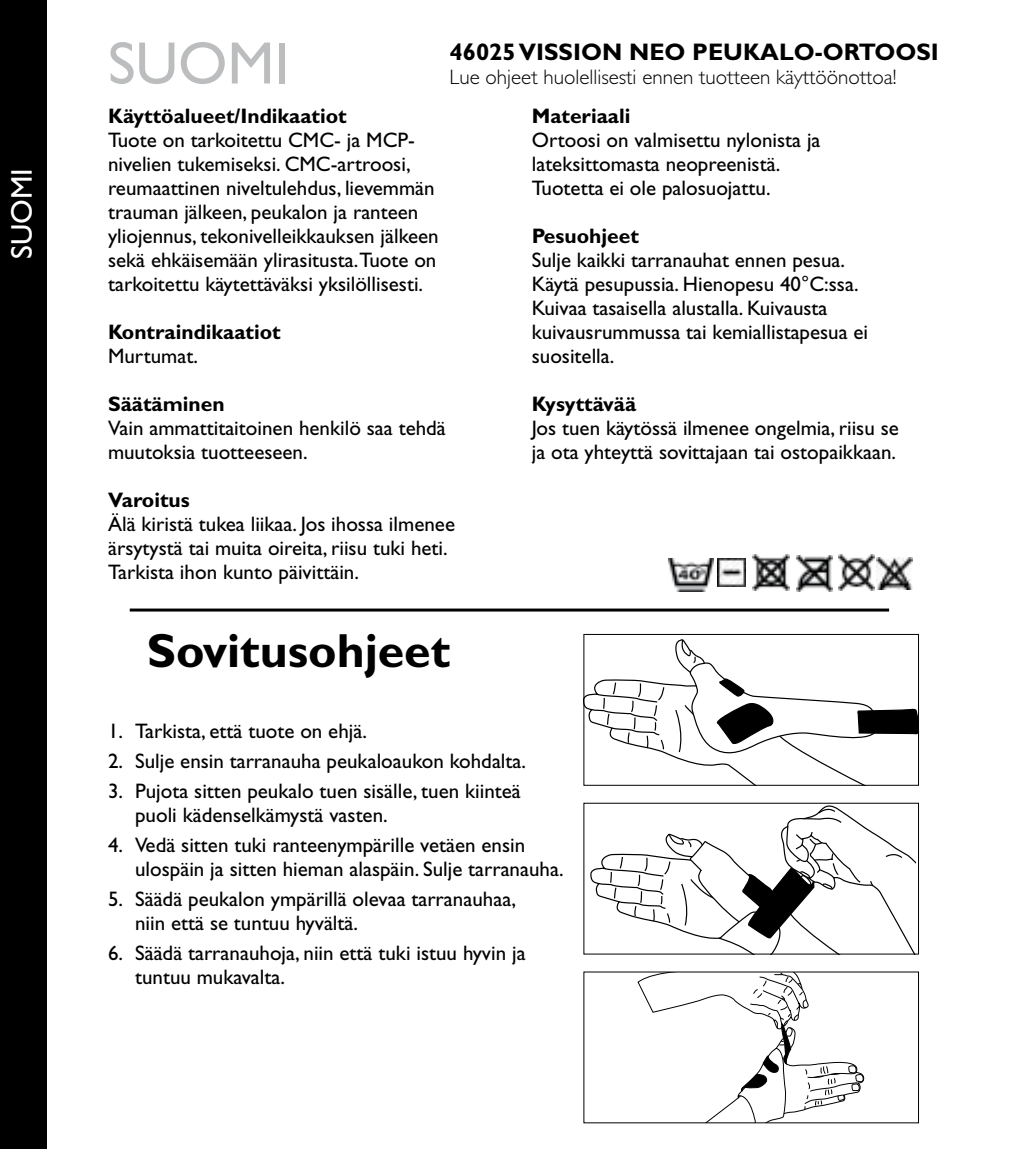
<style>
.page{position:relative;width:1021px;height:1149px;background:#fff}
.page>*{position:absolute;margin:0;border:0;box-sizing:border-box;transform-origin:0 0}
.t1{font:60px "Gill Sans Std";color:#bbbdbe}
.t2{font:700 48px "Gill Sans Std";color:#000}
.t3{font:30px "Gill Sans Std";color:#fff}
.t4{font:700 24px "Gill Sans Std";color:#000}
.t5{font:21px/24px "Gill Sans Std";color:#000}
.t6{font:700 21px "Gill Sans Std";color:#000}
.t7{font:300 21px "Gill Sans Std";color:#000}
</style>
<div class="page">
<hr style="left:130px;top:608px;width:759px;height:3px;background:#000">
<div style="left:0;top:0;width:47px;height:1148px;background:#000"></div>
<img style="left:838px;top:554px;width:36px;height:36px">
<img style="left:796px;top:555px;width:36px;height:36px">
<img style="left:753px;top:554px;width:36px;height:36px">
<img style="left:876px;top:557px;width:36px;height:32px">
<img style="left:717px;top:558px;width:28px;height:28px">
<img style="left:668px;top:558px;width:45px;height:33px">
<svg style="left:585px;top:639px;width:331px;height:144px"></svg>
<div style="left:583px;top:634px;width:335px;height:151px;border:1px solid #000"></div>
<svg style="left:590px;top:805px;width:325px;height:147px"></svg>
<svg style="left:637px;top:973px;width:228px;height:147px"></svg>
<h3 class="t3" style="left:4px;top:259px;width:92px;rotate:-90deg">SUOMI</h3>
<h1 class="t1" style="left:108px;top:29px;width:183px">SUOMI</h1>
<p class="t4" style="left:449px;top:37px;width:491px">46025 VISSION NEO PEUKALO-ORTOOSI</p>
<p class="t7" style="left:449px;top:65px;width:448px">Lue ohjeet huolellisesti ennen tuotteen käyttöönottoa!</p>
<p class="t6" style="left:108px;top:103px;width:240px">Käyttöalueet/Indikaatiot</p>
<p class="t5" style="left:108px;top:128px;width:332px">Tuote on tarkoitettu CMC- ja MCP&shy;nivelien tukemiseksi. CMC-artroosi, reumaattinen niveltulehdus, lievemmän trauman jälkeen, peukalon ja ranteen yliojennus, tekonivelleikkauksen jälkeen sekä ehkäisemään ylirasitusta.Tuote on tarkoitettu käytettäväksi yksilöllisesti.</p>
<p class="t6" style="left:108px;top:319px;width:174px">Kontraindikaatiot</p>
<p class="t5" style="left:108px;top:344px;width:91px">Murtumat.</p>
<p class="t6" style="left:108px;top:391px;width:118px">Säätäminen</p>
<p class="t5" style="left:108px;top:416px;width:339px">Vain ammattitaitoinen henkilö saa tehdä muutoksia tuotteeseen.</p>
<p class="t6" style="left:108px;top:487px;width:83px">Varoitus</p>
<p class="t5" style="left:108px;top:512px;width:348px">Älä kiristä tukea liikaa. Jos ihossa ilmenee ärsytystä tai muita oireita, riisu tuki heti.<br>Tarkista ihon kunto päivittäin.</p>
<h2 class="t2" style="left:147px;top:622px;width:305px">Sovitusohjeet</h2>
<p class="t6" style="left:531px;top:103px;width:100px">Materiaali</p>
<p class="t5" style="left:531px;top:128px;width:290px">Ortoosi on valmisettu nylonista ja lateksittomasta neopreenistä.<br>Tuotetta ei ole palosuojattu.</p>
<p class="t6" style="left:531px;top:223px;width:109px">Pesuohjeet</p>
<p class="t5" style="left:531px;top:248px;width:338px">Sulje kaikki tarranauhat ennen pesua.<br>Käytä pesupussia. Hienopesu 40°C:ssa.<br>Kuivaa tasaisella alustalla. Kuivausta kuivausrummussa tai kemiallistapesua ei suositella.</p>
<p class="t6" style="left:531px;top:391px;width:106px">Kysyttävää</p>
<p class="t5" style="left:531px;top:416px;width:368px">Jos tuen käytössä ilmenee ongelmia, riisu se ja ota yhteyttä sovittajaan tai ostopaikkaan.</p>
<p class="t5" style="left:108px;top:718px;width:260px">1. Tarkista, että tuote on ehjä.</p>
<p class="t5" style="left:108px;top:748px;width:419px">2. Sulje ensin tarranauha peukaloaukon kohdalta.</p>
<p class="t5" style="left:135px;top:778px;width:387px;text-indent:-27px">3. Pujota sitten peukalo tuen sisälle, tuen kiinteä puoli kädenselkämystä vasten.</p>
<p class="t5" style="left:135px;top:832px;width:430px;text-indent:-27px">4. Vedä sitten tuki ranteenympärille vetäen ensin ulospäin ja sitten hieman alaspäin. Sulje tarranauha.</p>
<p class="t5" style="left:135px;top:886px;width:382px;text-indent:-27px">5. Säädä peukalon ympärillä olevaa tarranauhaa, niin että se tuntuu hyvältä.</p>
<p class="t5" style="left:135px;top:940px;width:392px;text-indent:-27px">6. Säädä tarranauhoja, niin että tuki istuu hyvin ja tuntuu mukavalta.</p>
</div>
